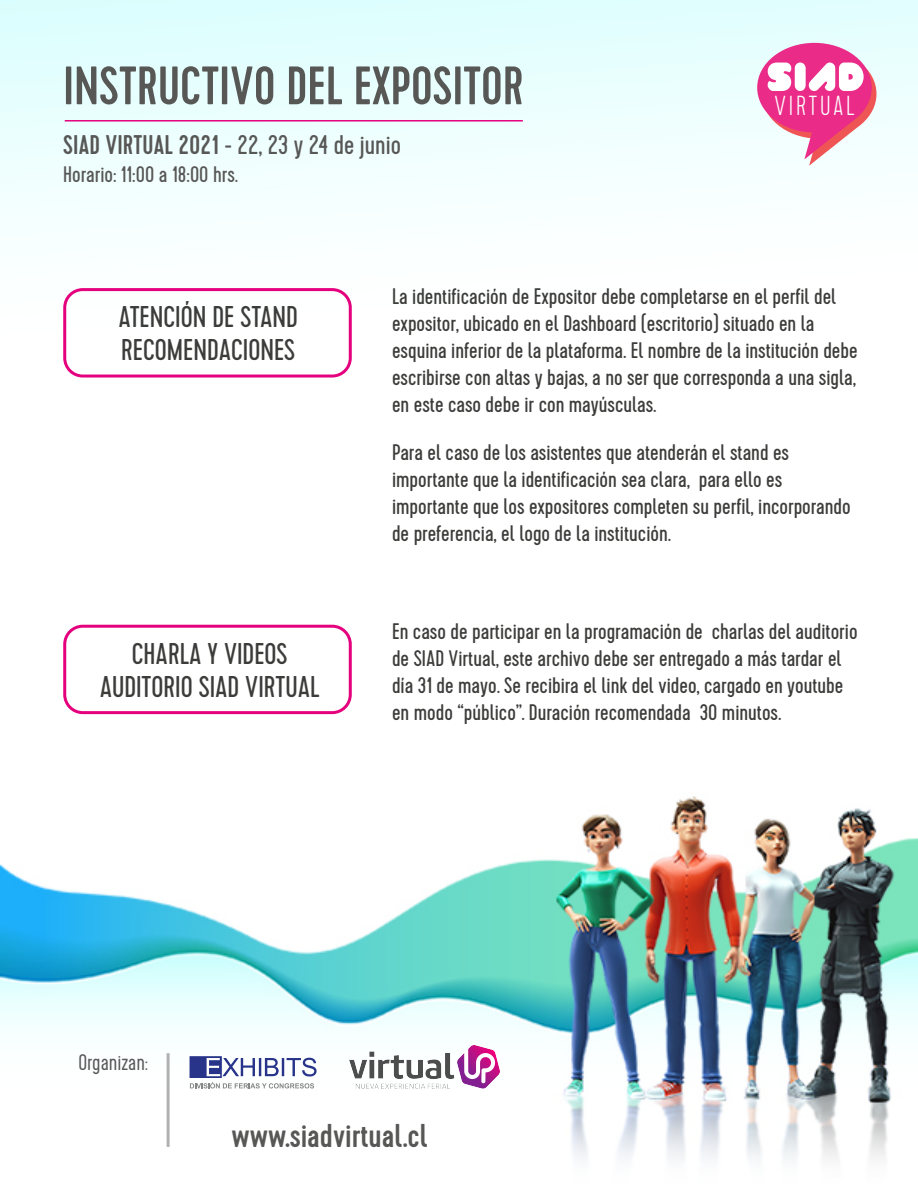
<style>
.page{position:relative;width:918px;height:1188px;background:#fff}
.page>*{position:absolute;margin:0;border:0;box-sizing:border-box;transform-origin:0 0}
.t1{font:500 54px "Cervo";color:#575756}
.t2{font:500 33px "Cervo";color:#575756}
.t3{font:30px/33px "Cervo";color:#3c3c3b}
.t4{font:100 27.6px "Cervo";letter-spacing:.1em;color:#fff;scale:.94 1}
.t5{font:27px "Cervo";color:#575756}
.t6{font:22.5px/27px "Cervo";color:#3c3c3b}
.t7{font:22.5px "Cervo";color:#575756}
.t8{font:300 22.5px "Cervo";color:#575756}
.s1{font-weight:500}
</style>
<div class="page">
<img style="left:0;top:0;width:918px;height:1160px">
<svg style="left:757px;top:43px;width:119px;height:123px"></svg>
<div style="left:63px;top:625px;width:289px;height:89px;border:3px solid #e5007e;border-radius:18px"></div>
<div style="left:63px;top:288px;width:289px;height:90px;border:3px solid #e5007e;border-radius:18px"></div>
<hr style="left:65px;top:120px;width:458px;height:2px;background:#e5007e">
<hr style="left:167px;top:1053px;width:3px;height:94px;background:#b1b1b1">
<svg style="left:190px;top:1056px;width:127px;height:32px"></svg>
<img style="left:350px;top:1045px;width:150px;height:43px">
<h1 class="t1" style="left:63px;top:54px;width:462px">INSTRUCTIVO DEL EXPOSITOR</h1>
<p class="t5" style="left:63px;top:129px;width:339px"><span class="s1">SIAD VIRTUAL 2021</span> - 22, 23 y 24 de junio</p>
<p class="t7" style="left:63px;top:161px;width:176px">Horario: 11:00 a 18:00 hrs.</p>
<p class="t4" style="left:774px;top:90px;width:87px">VIRTUAL</p>
<h3 class="t3" style="left:118px;top:301px;width:181px">ATENCIÓN DE STAND<br>RECOMENDACIONES</h3>
<h3 class="t3" style="left:100px;top:639px;width:221px;text-align:center">CHARLA Y VIDEOS<br>AUDITORIO SIAD VIRTUAL</h3>
<p class="t6" style="left:392px;top:283px;width:467px">La identificación de Expositor debe completarse en el perfil del expositor, ubicado en el Dashboard (escritorio) situado en la esquina inferior de la plataforma. El nombre de la institución debe escribirse con altas y bajas, a no ser que corresponda a una sigla, en este caso debe ir con mayúsculas.</p>
<p class="t6" style="left:392px;top:440px;width:460px">Para el caso de los asistentes que atenderán el stand es importante que la identificación sea clara, para ello es importante que los expositores completen su perfil, incorporando de preferencia, el logo de la institución.</p>
<p class="t6" style="left:392px;top:618px;width:467px">En caso de participar en la programación de charlas del auditorio de SIAD Virtual, este archivo debe ser entregado a más tardar el día 31 de mayo. Se recibira el link del video, cargado en youtube en modo “público”. Duración recomendada 30 minutos.</p>
<p class="t8" style="left:78px;top:1049px;width:71px">Organizan:</p>
<h2 class="t2" style="left:232px;top:1116px;width:198px">www.siadvirtual.cl</h2>
</div>
